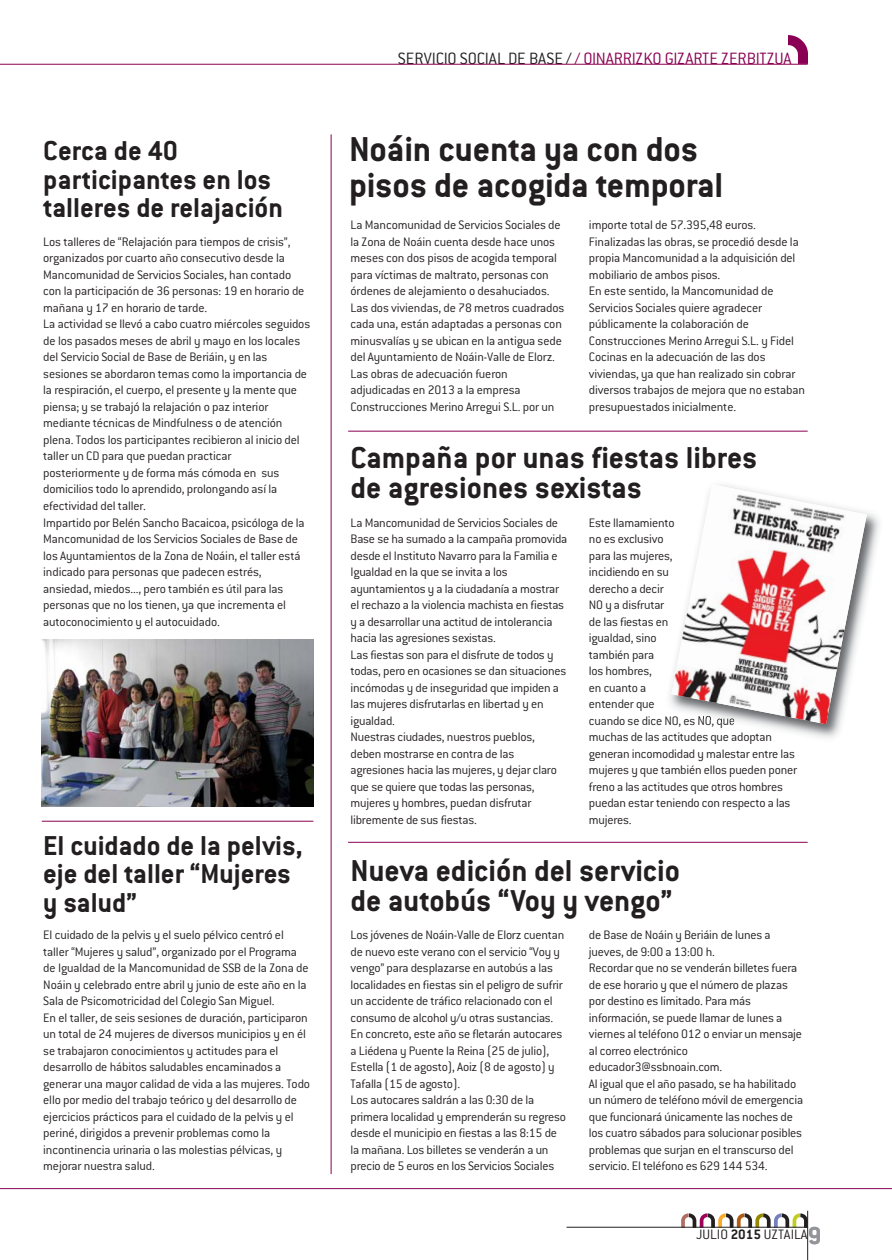
<style>
.page{position:relative;width:892px;height:1260px;background:#fff}
.page>*{position:absolute;margin:0;border:0;box-sizing:border-box;transform-origin:0 0}
.t1{font:700 37.95px/36px "Conduit ITC";letter-spacing:-.005em;color:#231f20}
.t2{font:700 33.15px/30.6px "Conduit ITC";color:#231f20}
.t3{font:700 30px/28.5px "Conduit ITC";color:#231f20}
.t4{font:300 18px "Conduit ITC";color:#8a0054}
.t5{font:300 15px "Conduit ITC";color:#231f20}
.t6{font:300 13.5px/16.5px "Conduit ITC";letter-spacing:-.01em;color:#231f20}
.s1{color:#231f20}
.s2{font-weight:700}
.s3{font-weight:700;font-size:26.85px;color:#939598}
</style>
<div class="page">
<hr style="left:807px;top:1210px;width:1px;height:49px;background:#231f20">
<svg style="left:681px;top:1213px;width:126px;height:13px"></svg>
<hr style="left:566px;top:1226px;width:241px;height:1px;background:#231f20">
<hr style="left:331px;top:134px;width:1px;height:1039px;background:#8a0054">
<hr style="left:0;top:1188px;width:891px;height:1px;background:#8a0054">
<img style="left:788px;top:36px;width:19px;height:28px">
<hr style="left:0;top:64px;width:807px;height:1px;background:#8a0054">
<hr style="left:42px;top:820px;width:271px;height:1px;background:#8a0054">
<hr style="left:348px;top:431px;width:459px;height:1px;background:#8a0054">
<hr style="left:348px;top:841px;width:459px;height:1px;background:#8a0054">
<img style="left:42px;top:639px;width:271px;height:167px">
<img style="left:670px;top:512px;width:209px;height:226px">
<img style="left:671px;top:485px;width:195px;height:239px">
<h3 class="t3" style="left:43px;top:140px;width:241px">Cerca de 40 participantes en los talleres de relajación</h3>
<p class="t6" style="left:43px;top:235px;width:268px">Los talleres de “Relajación para tiempos de crisis”, organizados por cuarto año consecutivo desde la Mancomunidad de Servicios Sociales, han contado con la participación de 36 personas: 19 en horario de mañana y 17 en horario de tarde.<br>La actividad se llevó a cabo cuatro miércoles seguidos de los pasados meses de abril y mayo en los locales del Servicio Social de Base de Beriáin, y en las sesiones se abordaron temas como la importancia de la respiración, el cuerpo, el presente y la mente que piensa; y se trabajó la relajación o paz interior mediante técnicas de Mindfulness o de atención plena. Todos los participantes recibieron al inicio del taller un CD para que puedan practicar posteriormente y de forma más cómoda en sus domicilios todo lo aprendido, prolongando así la efectividad del taller.<br>Impartido por Belén Sancho Bacaicoa, psicóloga de la Mancomunidad de los Servicios Sociales de Base de los Ayuntamientos de la Zona de Noáin, el taller está indicado para personas que padecen estrés, ansiedad, miedos..., pero también es útil para las personas que no los tienen, ya que incrementa el autoconocimiento y el autocuidado.</p>
<h3 class="t3" style="left:43px;top:834px;width:261px">El cuidado de la pelvis, eje del taller “Mujeres y salud”</h3>
<p class="t6" style="left:43px;top:928px;width:268px">El cuidado de la pelvis y el suelo pélvico centró el taller “Mujeres y salud”, organizado por el Programa de Igualdad de la Mancomunidad de SSB de la Zona de Noáin y celebrado entre abril y junio de este año en la Sala de Psicomotricidad del Colegio San Miguel.<br>En el taller, de seis sesiones de duración, participaron un total de 24 mujeres de diversos municipios y en él se trabajaron conocimientos y actitudes para el desarrollo de hábitos saludables encaminados a generar una mayor calidad de vida a las mujeres. Todo ello por medio del trabajo teórico y del desarrollo de ejercicios prácticos para el cuidado de la pelvis y el periné, dirigidos a prevenir problemas como la incontinencia urinaria o las molestias pélvicas, y mejorar nuestra salud.</p>
<h3 class="t4" style="left:398px;top:53px;width:395px"><span class="s1">SERVICIO SOCIAL DE BASE /</span> / OINARRIZKO GIZARTE ZERBITZUA</h3>
<h1 class="t1" style="left:349px;top:136px;width:376px">Noáin cuenta ya con dos pisos de acogida temporal</h1>
<p class="t6" style="left:350px;top:218px;width:215px">La Mancomunidad de Servicios Sociales de la Zona de Noáin cuenta desde hace unos meses con dos pisos de acogida temporal para víctimas de maltrato, personas con órdenes de alejamiento o desahuciados.<br>Las dos viviendas, de 78 metros cuadrados cada una, están adaptadas a personas con minusvalías y se ubican en la antigua sede del Ayuntamiento de Noáin-Valle de Elorz.<br>Las obras de adecuación fueron adjudicadas en 2013 a la empresa Construcciones Merino Arregui S.L. por un</p>
<p class="t6" style="left:589px;top:218px;width:217px">importe total de 57.395,48 euros.<br>Finalizadas las obras, se procedió desde la propia Mancomunidad a la adquisición del mobiliario de ambos pisos.<br>En este sentido, la Mancomunidad de Servicios Sociales quiere agradecer públicamente la colaboración de Construcciones Merino Arregui S.L. y Fidel Cocinas en la adecuación de las dos viviendas, ya que han realizado sin cobrar diversos trabajos de mejora que no estaban presupuestados inicialmente.</p>
<h2 class="t2" style="left:350px;top:446px;width:408px;line-height:30px">Campaña por unas fiestas libres de agresiones sexistas</h2>
<p class="t6" style="left:350px;top:515px;width:218px">La Mancomunidad de Servicios Sociales de Base se ha sumado a la campaña promovida desde el Instituto Navarro para la Familia e Igualdad en la que se invita a los ayuntamientos y a la ciudadanía a mostrar el rechazo a la violencia machista en fiestas y a desarrollar una actitud de intolerancia hacia las agresiones sexistas.<br>Las fiestas son para el disfrute de todos y todas, pero en ocasiones se dan situaciones incómodas y de inseguridad que impiden a las mujeres disfrutarlas en libertad y en igualdad.<br>Nuestras ciudades, nuestros pueblos, deben mostrarse en contra de las agresiones hacia las mujeres, y dejar claro que se quiere que todas las personas, mujeres y hombres, puedan disfrutar libremente de sus fiestas.</p>
<p class="t6" style="left:589px;top:515px;width:210px">Este llamamiento<br>no es exclusivo<br>para las mujeres,<br>incidiendo en su<br>derecho a decir<br>NO y a disfrutar<br>de las fiestas en<br>igualdad, sino<br>también para<br>los hombres,<br>en cuanto a<br>entender que<br>cuando se dice NO, es NO, que<br>muchas de las actitudes que adoptan generan incomodidad y malestar entre las mujeres y que también ellos pueden poner freno a las actitudes que otros hombres puedan estar teniendo con respecto a las mujeres.</p>
<h2 class="t2" style="left:350px;top:858px;width:331px">Nueva edición del servicio de autobús “Voy y vengo”</h2>
<p class="t6" style="left:350px;top:928px;width:217px">Los jóvenes de Noáin-Valle de Elorz cuentan de nuevo este verano con el servicio “Voy y vengo” para desplazarse en autobús a las localidades en fiestas sin el peligro de sufrir un accidente de tráfico relacionado con el consumo de alcohol y/u otras sustancias.<br>En concreto, este año se fletarán autocares a Liédena y Puente la Reina (25 de julio), Estella (1 de agosto), Aoiz (8 de agosto) y Tafalla (15 de agosto).<br>Los autocares saldrán a las 0:30 de la primera localidad y emprenderán su regreso desde el municipio en fiestas a las 8:15 de la mañana. Los billetes se venderán a un precio de 5 euros en los Servicios Sociales</p>
<p class="t6" style="left:589px;top:928px;width:216px">de Base de Noáin y Beriáin de lunes a jueves, de 9:00 a 13:00 h.<br>Recordar que no se venderán billetes fuera de ese horario y que el número de plazas por destino es limitado. Para más información, se puede llamar de lunes a viernes al teléfono 012 o enviar un mensaje al correo electrónico educador3@ssbnoain.com.<br>Al igual que el año pasado, se ha habilitado un número de teléfono móvil de emergencia que funcionará únicamente las noches de los cuatro sábados para solucionar posibles problemas que surjan en el transcurso del servicio. El teléfono es 629 144 534.</p>
<p class="t5" style="left:696px;top:1229px;width:126px">JULIO <span class="s2">2015</span> UZTAILA<span class="s3">9</span></p>
</div>
